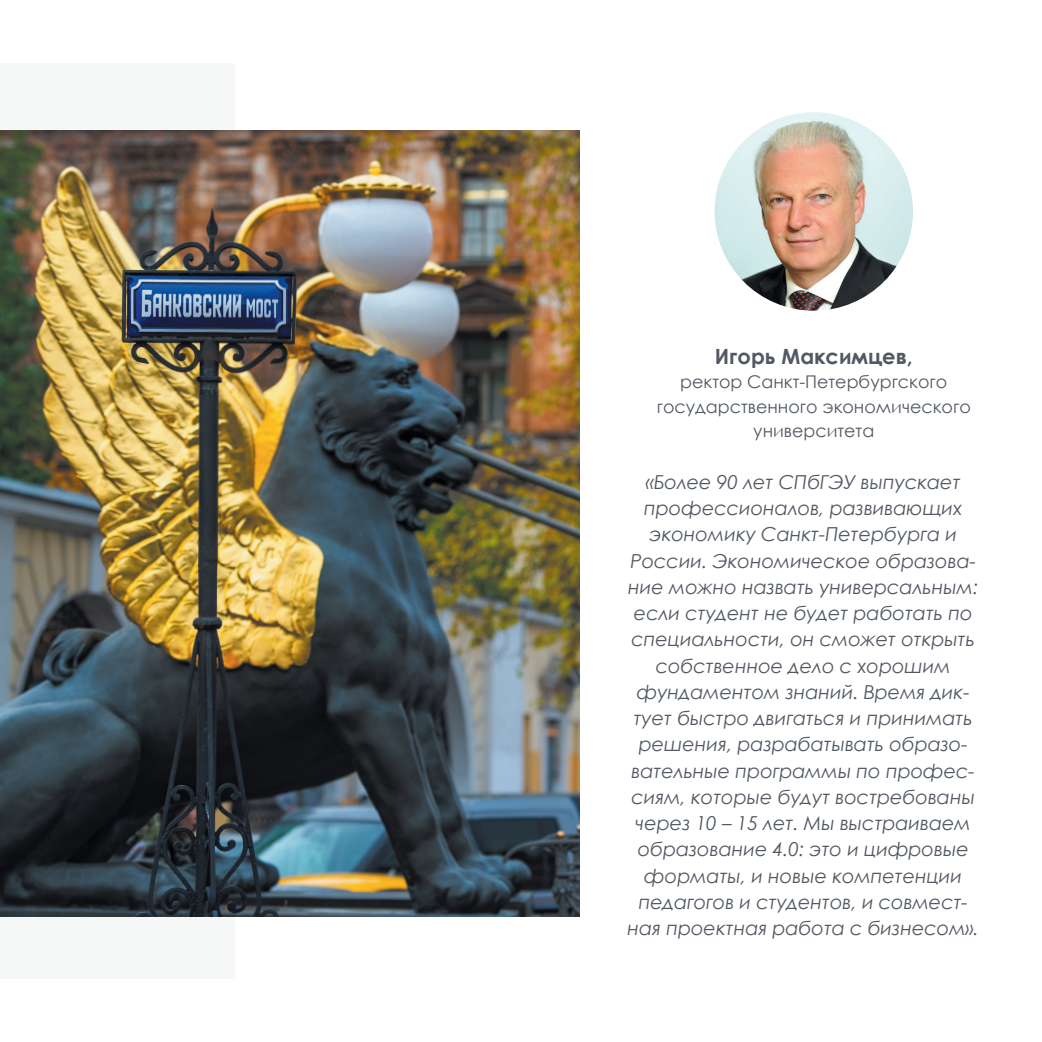
<style>
.page{position:relative;width:1042px;height:1042px;background:#fff}
.page>*{position:absolute;margin:0;border:0;box-sizing:border-box;transform-origin:0 0}
.t1{font:700 21px "Century Gothic";color:#525963}
.t2{font:italic 19.25px/26.2px "Century Gothic";letter-spacing:-.005em;color:#525963;text-align:center}
.t3{font:17.5px/24.5px "Century Gothic";color:#525963;text-align:center}
</style>
<div class="page">
<div style="left:0;top:63px;width:234px;height:916px;background:#f6f7f7"></div>
<img style="left:0;top:130px;width:579px;height:787px">
<img style="left:714px;top:112px;width:199px;height:199px;border-radius:99px">
<p class="t1" style="left:715px;top:340px;width:199px">Игорь Максимцев,</p>
<p class="t3" style="left:657px;top:369px;width:315px">ректор Санкт-Петербургского государственного экономического университета</p>
<p class="t2" style="left:627px;top:468px;width:353px">«Более 90 лет СПбГЭУ выпускает профессионалов, развивающих экономику Санкт-Петербурга и<br>России. Экономическое образова&shy;ние можно назвать универсальным: если студент не будет работать по специальности, он сможет открыть собственное дело с хорошим фундаментом знаний. Время дик&shy;тует быстро двигаться и принимать решения, разрабатывать образо&shy;вательные программы по профес&shy;сиям, которые будут востребованы через 10 – 15 лет. Мы выстраиваем образование 4.0: это и цифровые форматы, и новые компетенции педагогов и студентов, и совмест&shy;ная проектная работа с бизнесом».</p>
</div>
